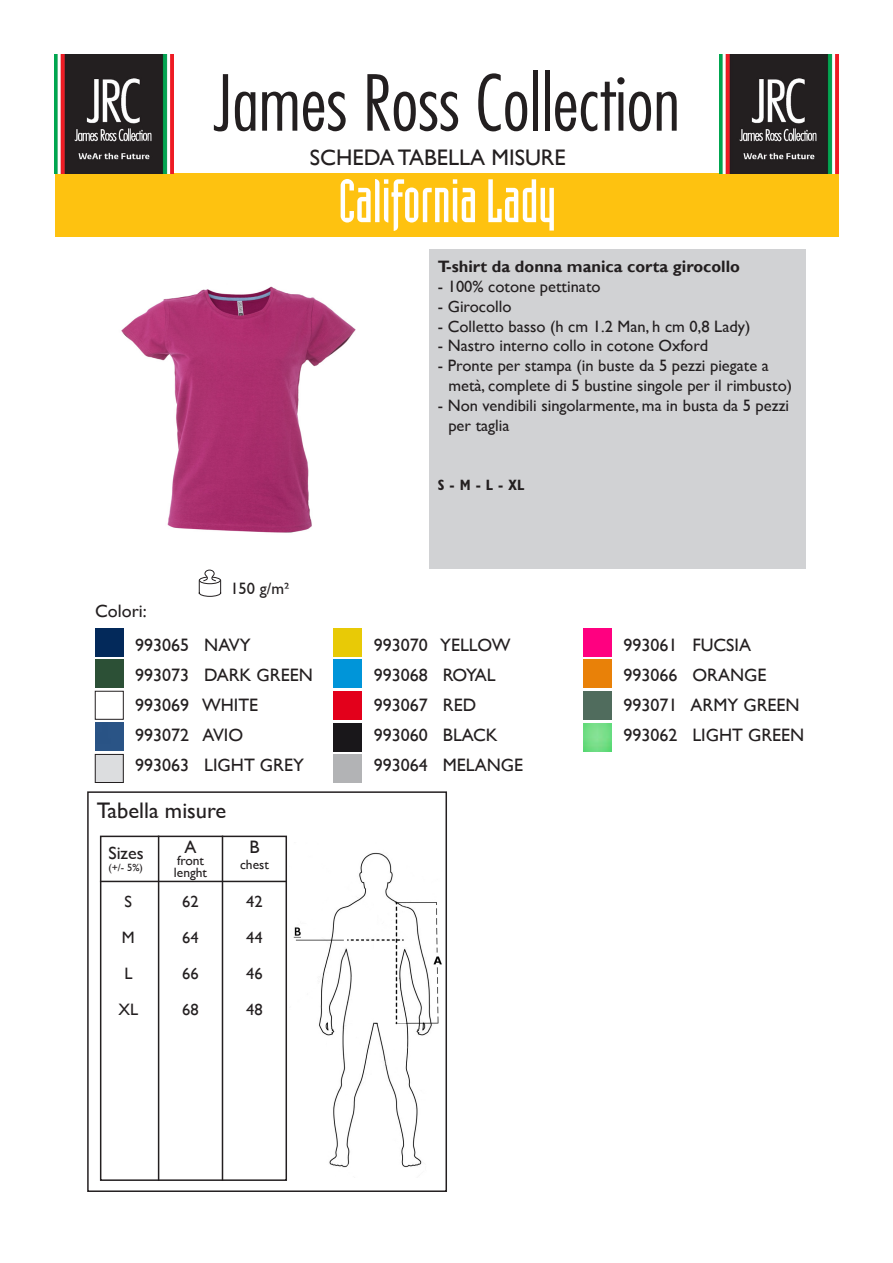
<style>
.page{position:relative;width:893px;height:1263px;background:#fff}
.page>*{position:absolute;margin:0;border:0;box-sizing:border-box;transform-origin:0 0}
.t1{font:300 condensed 75px "Futura";color:#231f20}
.t2{font:60px "Industria Solid";color:#fff}
.t3{font:22.5px "Gill Sans";color:#231f20}
.t4{font:18px/30px "Gill Sans";color:#231f20}
.t5{font:16.5px/36px "Gill Sans";color:#231f20;text-align:justify}
.t6{font:700 16.5px "Gill Sans";color:#231f20}
.t7{font:700 condensed 15px "Gill Sans";color:#231f20}
.t8{font:13.5px/12px "Gill Sans";color:#231f20}
.t9{font:10.5px "Gill Sans";color:#231f20}
</style>
<div class="page">
<div style="left:56px;top:173px;width:783px;height:64px;background:#fec210"></div>
<img style="left:54px;top:54px;width:119px;height:119px">
<img style="left:720px;top:54px;width:119px;height:119px">
<img style="left:121px;top:286px;width:235px;height:247px">
<div style="left:429px;top:249px;width:377px;height:319px;background:#d1d2d4"></div>
<div style="left:100px;top:836px;width:187px;height:345px;border:2px solid #231f20"></div>
<hr style="left:158px;top:836px;width:1px;height:345px;background:#231f20">
<hr style="left:222px;top:836px;width:1px;height:345px;background:#231f20">
<hr style="left:100px;top:881px;width:186px;height:1px;background:#231f20">
<img style="left:293px;top:852px;width:149px;height:316px">
<img style="left:95px;top:723px;width:28px;height:28px">
<div style="left:95px;top:754px;width:28px;height:29px;border:1px solid #231f20"></div>
<div style="left:87px;top:791px;width:360px;height:401px;border:2px solid #231f20"></div>
<svg style="left:198px;top:569px;width:24px;height:28px"></svg>
<div style="left:95px;top:691px;width:28px;height:28px;border:1px solid #231f20"></div>
<img style="left:334px;top:723px;width:28px;height:28px">
<img style="left:334px;top:691px;width:28px;height:28px">
<img style="left:583px;top:692px;width:28px;height:28px">
<img style="left:95px;top:660px;width:28px;height:28px">
<img style="left:334px;top:660px;width:28px;height:28px">
<img style="left:583px;top:660px;width:28px;height:28px">
<img style="left:583px;top:723px;width:28px;height:28px">
<img style="left:95px;top:629px;width:28px;height:28px">
<img style="left:334px;top:629px;width:28px;height:28px">
<img style="left:583px;top:629px;width:28px;height:28px">
<h1 class="t1" style="left:213px;top:56px;width:469px">James Ross Collection</h1>
<h3 class="t3" style="left:310px;top:144px;width:257px">SCHEDA TABELLA MISURE</h3>
<h2 class="t2" style="left:338px;top:168px;width:219px">California Lady</h2>
<p class="t6" style="left:438px;top:257px;width:304px">T-shirt da donna manica corta girocollo</p>
<p class="t5" style="left:438px;top:268px;width:164px">- 100% cotone pettinato</p>
<p class="t5" style="left:438px;top:288px;width:75px">- Girocollo</p>
<p class="t5" style="left:438px;top:308px;width:314px">- Colletto basso (h cm 1.2 Man, h cm 0,8 Lady)</p>
<p class="t5" style="left:438px;top:328px;width:272px">- Nastro interno collo in cotone Oxford</p>
<p class="t5" style="left:448px;top:355px;width:345px;line-height:19.8px;text-indent:-10px">- Pronte per stampa (in buste da 5 pezzi piegate a metà, complete di 5 bustine singole per il rimbusto)</p>
<p class="t5" style="left:448px;top:395px;width:342px;line-height:19.8px;text-indent:-10px">- Non vendibili singolarmente, ma in busta da 5 pezzi per taglia</p>
<p class="t4" style="left:95px;top:596px;width:53px">Colori:</p>
<p class="t5" style="left:230px;top:570px;width:61px">150 g/m²</p>
<p class="t4" style="left:135px;top:630px;width:179px">993065 NAVY<br>993073 DARK GREEN<br>993069 WHITE<br>993072 AVIO<br>993063 LIGHT GREY</p>
<h3 class="t3" style="left:97px;top:797px;width:131px">Tabella misure</h3>
<p class="t4" style="left:108px;top:837px;width:37px">Sizes</p>
<p class="t9" style="left:108px;top:861px;width:36px">(+/- 5%)</p>
<p class="t4" style="left:185px;top:831px;width:14px">A</p>
<p class="t8" style="left:174px;top:854px;width:35px">front lenght</p>
<p class="t4" style="left:249px;top:831px;width:12px">B</p>
<p class="t8" style="left:240px;top:858px;width:30px">chest</p>
<p class="t5" style="left:119px;top:883px;width:21px;text-align:center">S<br>M<br>L<br>XL</p>
<p class="t5" style="left:182px;top:883px;width:18px">62<br>64<br>66<br>68</p>
<p class="t5" style="left:246px;top:883px;width:18px">42<br>44<br>46<br>48</p>
<p class="t7" style="left:438px;top:476px;width:88px">S - M - L - XL</p>
<p class="t4" style="left:374px;top:630px;width:151px">993070 YELLOW<br>993068 ROYAL<br>993067 RED<br>993060 BLACK<br>993064 MELANGE</p>
<p class="t4" style="left:623px;top:630px;width:182px">993061 FUCSIA<br>993066 ORANGE<br>993071 ARMY GREEN<br>993062 LIGHT GREEN</p>
</div>
